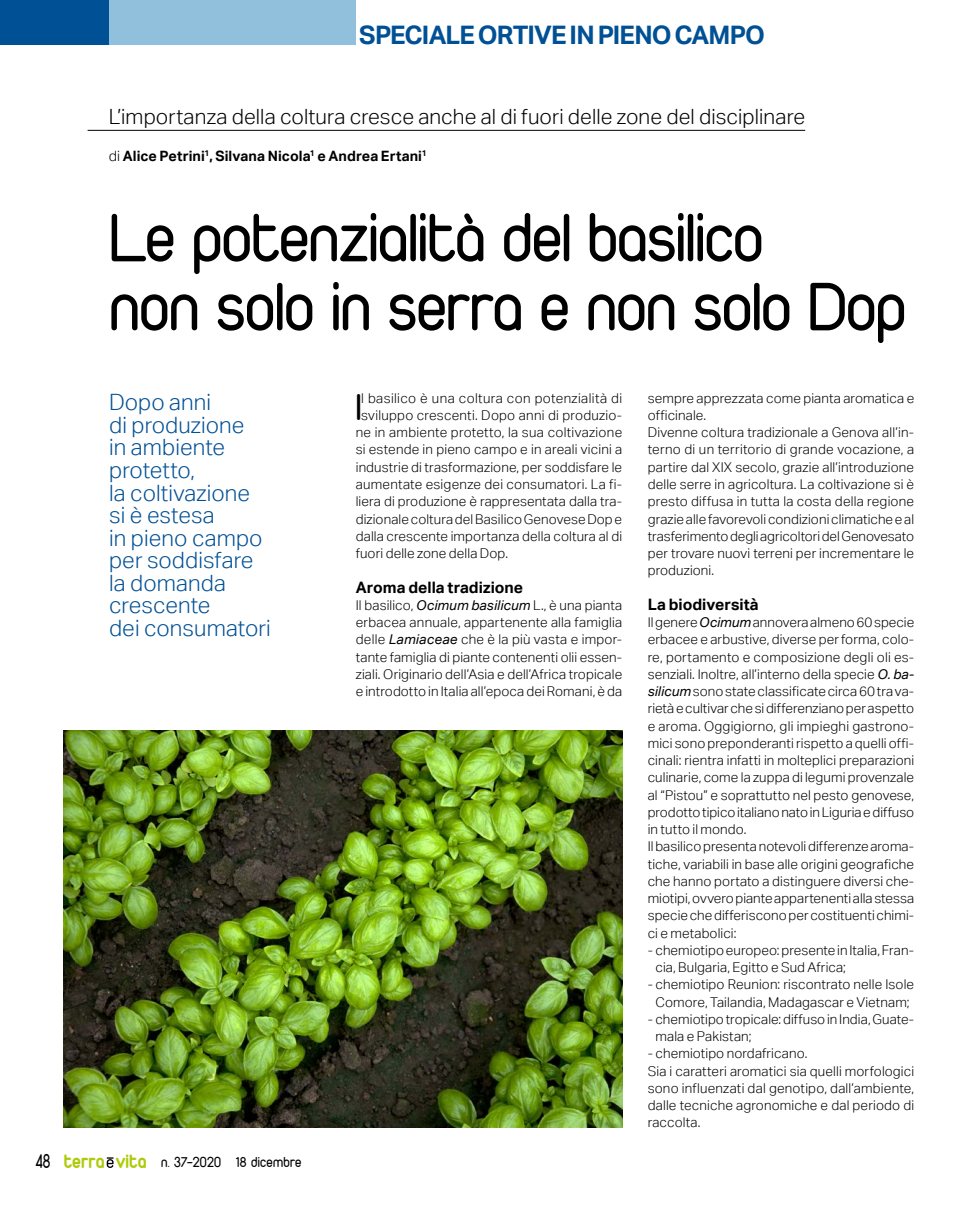
<style>
.page{position:relative;width:978px;height:1212px;background:#fff}
.page>*{position:absolute;margin:0;border:0;box-sizing:border-box;transform-origin:0 0}
.tev_titolo_48_46{font:72px "Duepuntozero";letter-spacing:-.015em;color:#000}
.tev_testo_9_11_5_CAP{font:39.6px "Duepuntozero";color:#000}
.t1{font:700 25.5px "Aktiv Grotesk";letter-spacing:-.035em;color:#005095}
.tev_sommario{font:300 22.5px/22.5px "Aktiv Grotesk";letter-spacing:.005em;color:#005095}
.tev_occhiello_NO_occ{font:300 21px "Aktiv Grotesk";letter-spacing:.005em;color:#000}
.tev_titolettoinfrate{font:700 15.75px "Aktiv Grotesk";color:#000}
.t2{font:15px "Duepuntozero";letter-spacing:.01em;color:#000}
.tev_firma{font:700 14.25px "Aktiv Grotesk";color:#000}
.tev_testo_9_11_5{font:300 13.5px/17.2px "Aktiv Grotesk";letter-spacing:.01em;color:#000;text-align:justify}
.tev_testo_9_11_5_CAP-2{font:300 13.5px "Aktiv Grotesk";letter-spacing:.015em;color:#000}
.s1{font-weight:300}
.s2{font-weight:400;font-style:italic}
.s3{font-size:21px}
.s4{font-weight:700;font-size:20.7px;color:#afca0b}
</style>
<div class="page">
<div style="left:0;top:0;width:109px;height:45px;background:#005095"></div>
<div style="left:109px;top:0;width:247px;height:45px;background:#91c0dd"></div>
<svg style="left:107px;top:1157px;width:7px;height:11px"></svg>
<hr style="left:88px;top:130px;width:717px;height:1px;background:#000">
<img style="left:64px;top:730px;width:558px;height:397px">
<h3 class="t1" style="left:359px;top:19px;width:407px">speciale ortive in pieno campo</h3>
<p class="tev_occhiello_NO_occ" style="left:109px;top:105px;width:698px">L’importanza della coltura cresce anche al di fuori delle zone del disciplinare</p>
<p class="tev_firma" style="left:109px;top:147px;width:319px"><span class="s1">di</span> Alice Petrini<sup>1</sup>, Silvana Nicola<sup>1</sup> e Andrea Ertani<sup>1</sup></p>
<p class="tev_titolo_48_46" style="left:109px;top:199px;width:656px">Le potenzialità del basilico</p>
<p class="tev_titolo_48_46" style="left:109px;top:268px;width:799px">non solo in serra e non solo Dop</p>
<p class="tev_sommario" style="left:109px;top:391px;width:163px">Dopo anni<br>di produzione<br>in ambiente protetto,<br>la coltivazione si è estesa<br>in pieno campo per soddisfare la domanda crescente<br>dei consumatori</p>
<p class="tev_testo_9_11_5_CAP" style="left:356px;top:386px;width:7px">I</p>
<p class="tev_testo_9_11_5_CAP-2" style="left:361px;top:390px;width:263px">l basilico è una coltura con potenzialità di</p>
<p class="tev_testo_9_11_5_CAP-2" style="left:361px;top:407px;width:263px">sviluppo crescenti. Dopo anni di produzio-</p>
<p class="tev_testo_9_11_5_CAP-2" style="left:356px;top:425px;width:268px">ne in ambiente protetto, la sua coltivazione</p>
<p class="tev_testo_9_11_5_CAP-2" style="left:356px;top:442px;width:268px">si estende in pieno campo e in areali vicini a</p>
<p class="tev_testo_9_11_5_CAP-2" style="left:356px;top:459px;width:268px">industrie di trasformazione, per soddisfare le</p>
<p class="tev_testo_9_11_5_CAP-2" style="left:356px;top:476px;width:268px">aumentate esigenze dei consumatori. La fi-</p>
<p class="tev_testo_9_11_5_CAP-2" style="left:356px;top:494px;width:268px">liera di produzione è rappresentata dalla tra-</p>
<p class="tev_testo_9_11_5_CAP-2" style="left:356px;top:511px;width:268px">dizionale coltura del Basilico Genovese Dop e</p>
<p class="tev_testo_9_11_5_CAP-2" style="left:356px;top:528px;width:268px">dalla crescente importanza della coltura al di</p>
<p class="tev_testo_9_11_5_CAP-2" style="left:356px;top:545px;width:154px">fuori delle zone della Dop.</p>
<p class="tev_titolettoinfrate" style="left:356px;top:577px;width:169px">Aroma della tradizione</p>
<p class="tev_testo_9_11_5" style="left:356px;top:596px;width:268px">Il basilico, <span class="s2">Ocimum basilicum</span> L., è una pianta erbacea annuale, appartenente alla famiglia delle <span class="s2">Lamiaceae</span> che è la più vasta e impor&shy;tante famiglia di piante contenenti olii essen&shy;ziali. Originario dell’Asia e dell’Africa tropicale e introdotto in Italia all’epoca dei Romani, è da</p>
<p class="t2" style="left:36px;top:1154px;width:267px"><span class="s3">48</span> <span class="s4">terra vita</span> n. 37-2020 18 dicembre</p>
<p class="tev_testo_9_11_5" style="left:648px;top:389px;width:268px">sempre apprezzata come pianta aromatica e officinale.</p>
<p class="tev_testo_9_11_5" style="left:648px;top:424px;width:268px">Divenne coltura tradizionale a Genova all’in&shy;terno di un territorio di grande vocazione, a partire dal XIX secolo, grazie all’introduzione delle serre in agricoltura. La coltivazione si è presto diffusa in tutta la costa della regione grazie alle favorevoli condizioni climatiche e al trasferimento degli agricoltori del Genovesato per trovare nuovi terreni per incrementare le produzioni.</p>
<p class="tev_titolettoinfrate" style="left:648px;top:594px;width:113px">La biodiversità</p>
<p class="tev_testo_9_11_5" style="left:648px;top:614px;width:268px">Il genere <span class="s2">Ocimum</span> annovera almeno 60 specie erbacee e arbustive, diverse per forma, colo&shy;re, portamento e composizione degli oli es&shy;senziali. Inoltre, all’interno della specie <span class="s2">O. ba&shy;silicum</span> sono state classificate circa 60 tra va&shy;rietà e cultivar che si differenziano per aspetto e aroma. Oggigiorno, gli impieghi gastrono&shy;mici sono preponderanti rispetto a quelli offi&shy;cinali: rientra infatti in molteplici preparazioni culinarie, come la zuppa di legumi provenzale al “Pistou” e soprattutto nel pesto genovese, prodotto tipico italiano nato in Liguria e diffuso in tutto il mondo.</p>
<p class="tev_testo_9_11_5" style="left:648px;top:838px;width:268px">Il basilico presenta notevoli differenze aroma&shy;tiche, variabili in base alle origini geografiche che hanno portato a distinguere diversi che&shy;miotipi, ovvero piante appartenenti alla stessa specie che differiscono per costituenti chimi&shy;ci e metabolici:</p>
<p class="tev_testo_9_11_5" style="left:655px;top:941px;width:260px;text-indent:-8px">- chemiotipo europeo: presente in Italia, Fran&shy;cia, Bulgaria, Egitto e Sud Africa;</p>
<p class="tev_testo_9_11_5" style="left:648px;top:976px;width:268px;text-align:center">- chemiotipo Reunion: riscontrato nelle Isole<br>Comore, Tailandia, Madagascar e Vietnam;</p>
<p class="tev_testo_9_11_5" style="left:655px;top:1010px;width:260px;text-indent:-8px">- chemiotipo tropicale: diffuso in India, Guate&shy;mala e Pakistan;</p>
<p class="tev_testo_9_11_5" style="left:648px;top:1045px;width:161px">- chemiotipo nordafricano.</p>
<p class="tev_testo_9_11_5" style="left:648px;top:1062px;width:268px">Sia i caratteri aromatici sia quelli morfologici sono influenzati dal genotipo, dall’ambiente, dalle tecniche agronomiche e dal periodo di raccolta.</p>
</div>
